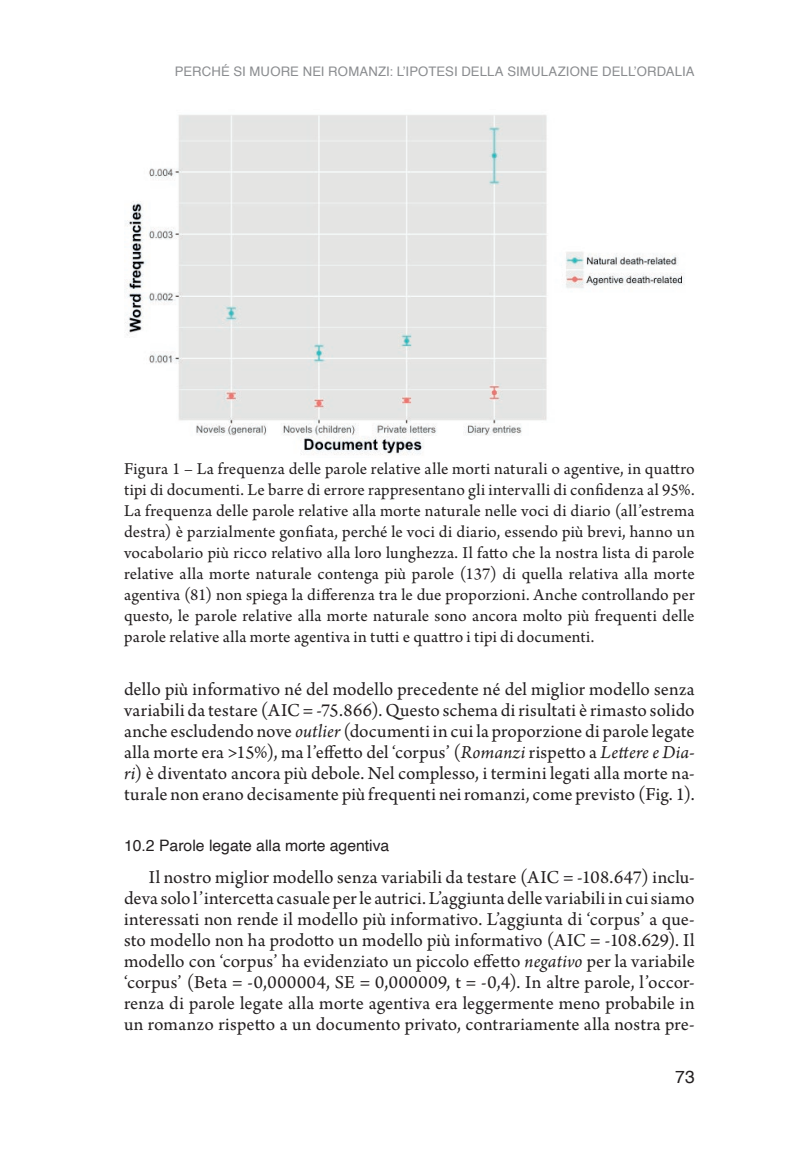
<style>
.page{position:relative;width:794px;height:1166px;background:#fff}
.page>*{position:absolute;margin:0;border:0;box-sizing:border-box;transform-origin:0 0}
.t1{font:19.25px/21px "Arno Pro";letter-spacing:.005em;color:#231f20;text-align:justify}
.t2{font:17.5px/21px "Arno Pro";letter-spacing:.01em;color:#231f20;text-align:justify}
.t3{font:17.5px "Helvetica";color:#231f20}
.t4{font:15.75px "Helvetica";color:#231f20}
.t5{font:13.12px "Helvetica";letter-spacing:.01em;color:#8a8c8f}
.s1{font-style:italic}
</style>
<div class="page">
<img style="left:125px;top:115px;width:560px;height:340px">
<p class="t5" style="left:175px;top:61px;width:521px">PERCHÉ SI MUORE NEI ROMANZI: L’IPOTESI DELLA SIMULAZIONE DELL’ORDALIA</p>
<p class="t2" style="left:124px;top:459px;width:572px">Figura 1 – La frequenza delle parole relative alle morti naturali o agentive, in quattro tipi di documenti. Le barre di errore rappresentano gli intervalli di confidenza al 95%.<br>La frequenza delle parole relative alla morte naturale nelle voci di diario (all’estrema destra) è parzialmente gonfiata, perché le voci di diario, essendo più brevi, hanno un vocabolario più ricco relativo alla loro lunghezza. Il fatto che la nostra lista di parole relative alla morte naturale contenga più parole (137) di quella relativa alla morte agentiva (81) non spiega la differenza tra le due proporzioni. Anche controllando per questo, le parole relative alla morte naturale sono ancora molto più frequenti delle parole relative alla morte agentiva in tutti e quattro i tipi di documenti.</p>
<p class="t1" style="left:124px;top:679px;width:572px">dello più informativo né del modello precedente né del miglior modello senza variabili da testare (AIC = -75.866). Questo schema di risultati è rimasto solido anche escludendo nove <span class="s1">outlier</span> (documenti in cui la proporzione di parole legate alla morte era &gt;15%), ma l’effetto del ‘corpus’ (<span class="s1">Romanzi</span> rispetto a <span class="s1">Lettere e Dia&shy;ri</span>) è diventato ancora più debole. Nel complesso, i termini legati alla morte na&shy;turale non erano decisamente più frequenti nei romanzi, come previsto (Fig. 1).</p>
<p class="t4" style="left:124px;top:833px;width:267px">10.2 Parole legate alla morte agentiva</p>
<p class="t1" style="left:124px;top:867px;width:572px;text-indent:25px">Il nostro miglior modello senza variabili da testare (AIC = -108.647) inclu&shy;deva solo l’intercetta casuale per le autrici. L’aggiunta delle variabili in cui siamo interessati non rende il modello più informativo. L’aggiunta di ‘corpus’ a que&shy;sto modello non ha prodotto un modello più informativo (AIC = -108.629). Il modello con ‘corpus’ ha evidenziato un piccolo effetto <span class="s1">negativo</span> per la variabile ‘corpus’ (Beta = -0,000004, SE = 0,000009, t = -0,4). In altre parole, l’occor&shy;renza di parole legate alla morte agentiva era leggermente meno probabile in un romanzo rispetto a un documento privato, contrariamente alla nostra pre-</p>
<p class="t3" style="left:675px;top:1063px;width:21px">73</p>
</div>
